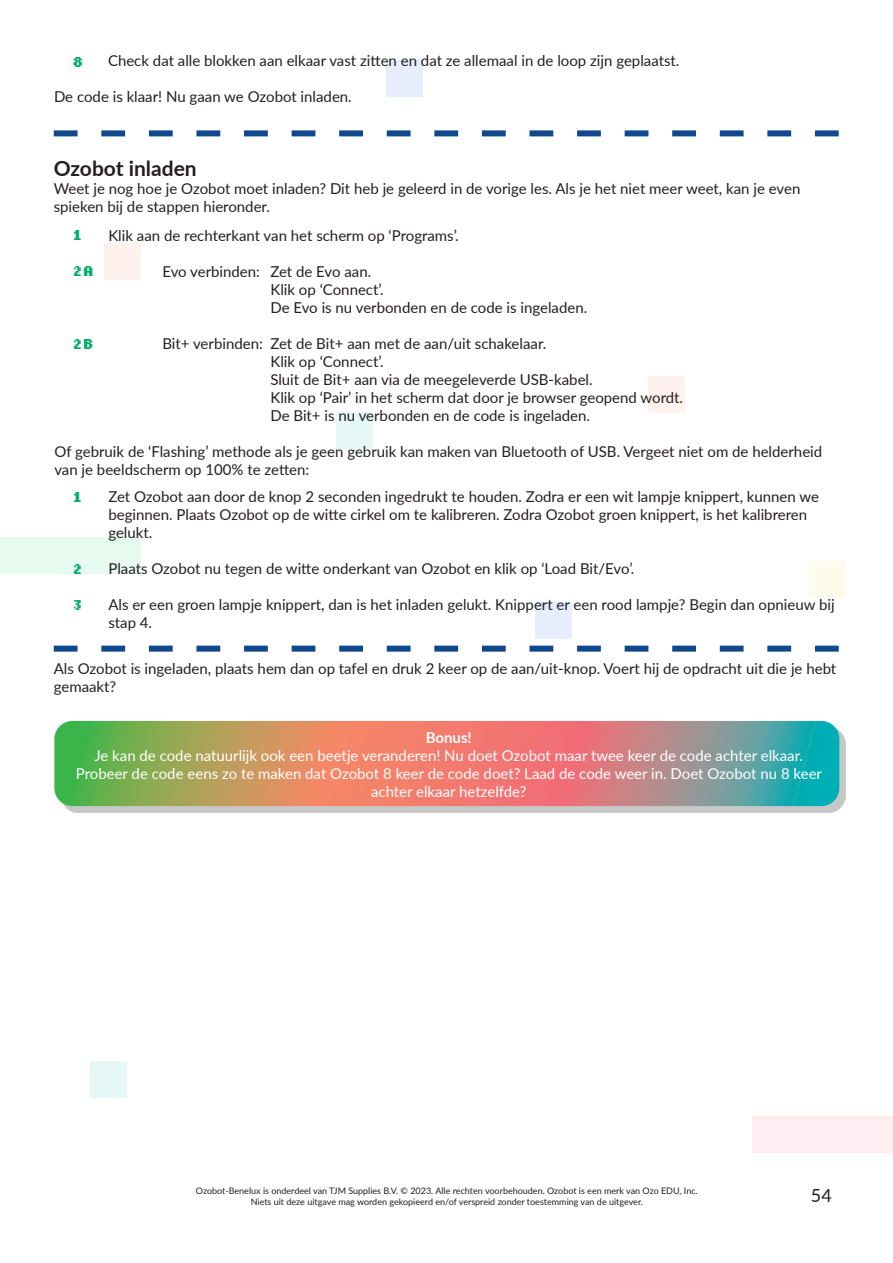
<style>
.page{position:relative;width:893px;height:1263px;background:#fff}
.page>*{position:absolute;margin:0;border:0;box-sizing:border-box;transform-origin:0 0}
.t1{font:700 21px "Lato";color:#231f20}
.t2{font:18px "Lato";color:#231f20}
.t3{font:15px/18px "Lato";color:#231f20}
.t4{font:15px "Lato";color:#fff}
.t5{font:700 15px "Lo Res 9 OT Narrow";color:#09ad6a}
.t6{font:700 15px "Lato";color:#fff}
.t7{font:9px "Lato";color:#231f20}
</style>
<div class="page">
<div style="left:752px;top:1117px;width:141px;height:36px;background:#ffedf1"></div>
<div style="left:0;top:537px;width:140px;height:36px;background:#e6faf0"></div>
<div style="left:104px;top:243px;width:36px;height:36px;background:#fff2ee"></div>
<div style="left:810px;top:561px;width:36px;height:37px;background:#fffbec"></div>
<div style="left:90px;top:1061px;width:37px;height:37px;background:#e6f7f8"></div>
<div style="left:386px;top:60px;width:36px;height:37px;background:#e6eefd"></div>
<div style="left:648px;top:376px;width:37px;height:37px;background:#fff2ee"></div>
<div style="left:336px;top:413px;width:37px;height:36px;background:#e6f7f8"></div>
<div style="left:535px;top:602px;width:37px;height:36px;background:#e6eefd"></div>
<svg style="left:54px;top:130px;width:785px;height:6px"></svg>
<div style="left:61px;top:727px;width:785px;height:85px;background:#c8c7c7"></div>
<svg style="left:54px;top:721px;width:785px;height:85px;background:#af9174"></svg>
<svg style="left:54px;top:646px;width:785px;height:6px"></svg>
<p class="t3" style="left:108px;top:51px;width:573px">Check dat alle blokken aan elkaar vast zitten en dat ze allemaal in de loop zijn geplaatst.</p>
<p class="t3" style="left:54px;top:87px;width:299px">De code is klaar! Nu gaan we Ozobot inladen.</p>
<p class="t5" style="left:72px;top:50px;width:13px">8</p>
<p class="t1" style="left:54px;top:153px;width:144px">Ozobot inladen</p>
<p class="t3" style="left:54px;top:179px;width:748px">Weet je nog hoe je Ozobot moet inladen? Dit heb je geleerd in de vorige les. Als je het niet meer weet, kan je even spieken bij de stappen hieronder.</p>
<p class="t3" style="left:108px;top:225px;width:352px">Klik aan de rechterkant van het scherm op ‘Programs’.</p>
<p class="t3" style="left:162px;top:261px;width:210px">Evo verbinden: Zet de Evo aan.</p>
<p class="t3" style="left:270px;top:279px;width:115px">Klik op ‘Connect’.</p>
<p class="t3" style="left:270px;top:297px;width:318px">De Evo is nu verbonden en de code is ingeladen.</p>
<p class="t3" style="left:162px;top:333px;width:385px">Bit+ verbinden: Zet de Bit+ aan met de aan/uit schakelaar.</p>
<p class="t3" style="left:270px;top:351px;width:115px">Klik op ‘Connect’.</p>
<p class="t3" style="left:270px;top:369px;width:324px">Sluit de Bit+ aan via de meegeleverde USB-kabel.</p>
<p class="t3" style="left:270px;top:387px;width:414px">Klik op ‘Pair’ in het scherm dat door je browser geopend wordt.</p>
<p class="t3" style="left:270px;top:405px;width:321px">De Bit+ is nu verbonden en de code is ingeladen.</p>
<p class="t3" style="left:54px;top:441px;width:769px">Of gebruik de ‘Flashing’ methode als je geen gebruik kan maken van Bluetooth of USB. Vergeet niet om de helderheid van je beeldscherm op 100% te zetten:</p>
<p class="t5" style="left:72px;top:485px;width:12px">1</p>
<p class="t5" style="left:72px;top:224px;width:12px">1</p>
<p class="t5" style="left:72px;top:260px;width:23px">2A</p>
<p class="t5" style="left:72px;top:332px;width:23px">2B</p>
<p class="t3" style="left:108px;top:487px;width:712px">Zet Ozobot aan door de knop 2 seconden ingedrukt te houden. Zodra er een wit lampje knippert, kunnen we beginnen. Plaats Ozobot op de witte cirkel om te kalibreren. Zodra Ozobot groen knippert, is het kalibreren gelukt.</p>
<p class="t3" style="left:108px;top:559px;width:528px">Plaats Ozobot nu tegen de witte onderkant van Ozobot en klik op ‘Load Bit/Evo’.</p>
<p class="t3" style="left:108px;top:595px;width:728px">Als er een groen lampje knippert, dan is het inladen gelukt. Knippert er een rood lampje? Begin dan opnieuw bij stap 4.</p>
<p class="t5" style="left:72px;top:557px;width:12px">2</p>
<p class="t5" style="left:72px;top:593px;width:12px">3</p>
<p class="t3" style="left:54px;top:659px;width:784px">Als Ozobot is ingeladen, plaats hem dan op tafel en druk 2 keer op de aan/uit-knop. Voert hij de opdracht uit die je hebt gemaakt?</p>
<p class="t6" style="left:426px;top:726px;width:48px">Bonus!</p>
<p class="t4" style="left:94px;top:744px;width:710px">Je kan de code natuurlijk ook een beetje veranderen! Nu doet Ozobot maar twee keer de code achter elkaar.</p>
<p class="t4" style="left:76px;top:762px;width:748px">Probeer de code eens zo te maken dat Ozobot 8 keer de code doet? Laad de code weer in. Doet Ozobot nu 8 keer</p>
<p class="t4" style="left:371px;top:780px;width:157px">achter elkaar hetzelfde?</p>
<p class="t7" style="left:196px;top:1185px;width:503px">Ozobot-Benelux is onderdeel van TJM Supplies B.V. © 2023. Alle rechten voorbehouden. Ozobot is een merk van Ozo EDU, Inc.</p>
<p class="t7" style="left:251px;top:1195px;width:394px">Niets uit deze uitgave mag worden gekopieerd en/of verspreid zonder toestemming van de uitgever.</p>
<p class="t2" style="left:811px;top:1182px;width:22px">54</p>
</div>
